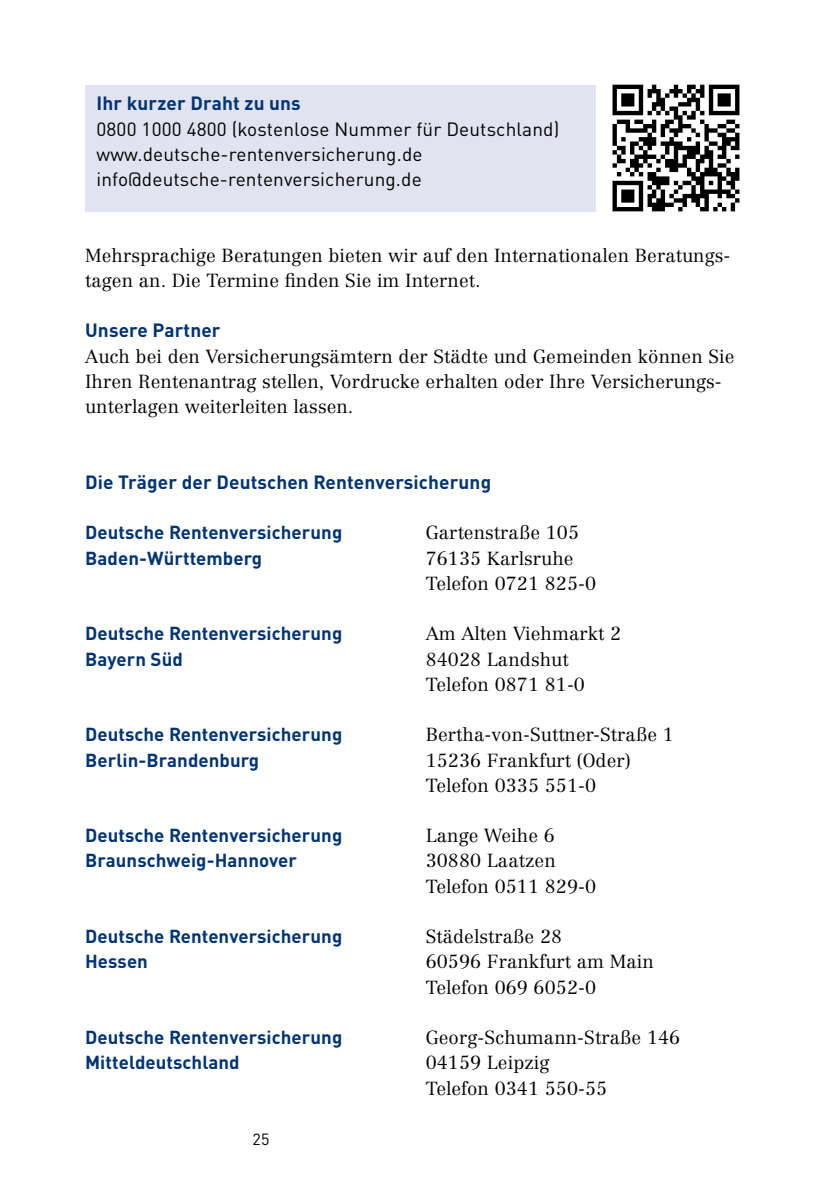
<style>
.page{position:relative;width:840px;height:1191px;background:#fff}
.page>*{position:absolute;margin:0;border:0;box-sizing:border-box;transform-origin:0 0}
.t1{font:19px/25.2px "DIN Pro";letter-spacing:.005em;color:#000}
.t2{font:700 19px "DIN Pro";letter-spacing:.005em;color:#003472}
.t3{font:300 18.6px/25.2px "Centennial LT Pro";letter-spacing:.005em;color:#000}
.t4{font:700 18.6px/25.2px "DIN Pro";letter-spacing:.005em;color:#003472}
.t5{font:16px "DIN Pro";color:#000}
</style>
<div class="page">
<div style="left:85px;top:85px;width:510px;height:126px;background:#e2e3f0"></div>
<img style="left:595px;top:84px;width:145px;height:127px">
<h3 class="t2" style="left:96px;top:88px;width:206px">Ihr kurzer Draht zu uns</h3>
<p class="t1" style="left:96px;top:114px;width:464px">0800 1000 4800 (kostenlose Nummer für Deutschland) www.deutsche-rentenversicherung.de info@deutsche-rentenversicherung.de</p>
<p class="t3" style="left:85px;top:242px;width:646px">Mehrsprachige Beratungen bieten wir auf den Internationalen Beratungs&shy;tagen an. Die Termine finden Sie im Internet.</p>
<h3 class="t2" style="left:85px;top:315px;width:137px">Unsere Partner</h3>
<p class="t3" style="left:85px;top:343px;width:650px">Auch bei den Versicherungsämtern der Städte und Gemeinden können Sie<br>Ihren Rentenantrag stellen, Vordrucke erhalten oder Ihre Versicherungs&shy;unterlagen weiterleiten lassen.</p>
<h3 class="t2" style="left:85px;top:466px;width:407px">Die Träger der Deutschen Rentenversicherung</h3>
<p class="t4" style="left:85px;top:518px;width:258px">Deutsche Rentenversicherung<br>Baden-Württemberg</p>
<p class="t3" style="left:425px;top:520px;width:172px">Gartenstraße 105<br>76135 Karlsruhe<br>Telefon 0721 825-0</p>
<p class="t4" style="left:85px;top:619px;width:258px">Deutsche Rentenversicherung<br>Bayern Süd</p>
<p class="t3" style="left:425px;top:621px;width:197px">Am Alten Viehmarkt 2<br>84028 Landshut<br>Telefon 0871 81-0</p>
<p class="t4" style="left:85px;top:719px;width:258px">Deutsche Rentenversicherung<br>Berlin-Brandenburg</p>
<p class="t3" style="left:425px;top:722px;width:249px">Bertha-von-Suttner-Straße 1<br>15236 Frankfurt (Oder)<br>Telefon 0335 551-0</p>
<p class="t4" style="left:85px;top:820px;width:258px">Deutsche Rentenversicherung<br>Braunschweig-Hannover</p>
<p class="t3" style="left:425px;top:823px;width:172px">Lange Weihe 6<br>30880 Laatzen<br>Telefon 0511 829-0</p>
<p class="t4" style="left:85px;top:921px;width:258px">Deutsche Rentenversicherung<br>Hessen</p>
<p class="t3" style="left:425px;top:924px;width:229px">Städelstraße 28<br>60596 Frankfurt am Main<br>Telefon 069 6052-0</p>
<p class="t4" style="left:85px;top:1022px;width:258px">Deutsche Rentenversicherung<br>Mitteldeutschland</p>
<p class="t3" style="left:425px;top:1025px;width:256px">Georg-Schumann-Straße 146<br>04159 Leipzig<br>Telefon 0341 550-55</p>
<p class="t5" style="left:252px;top:1126px;width:18px">25</p>
</div>
